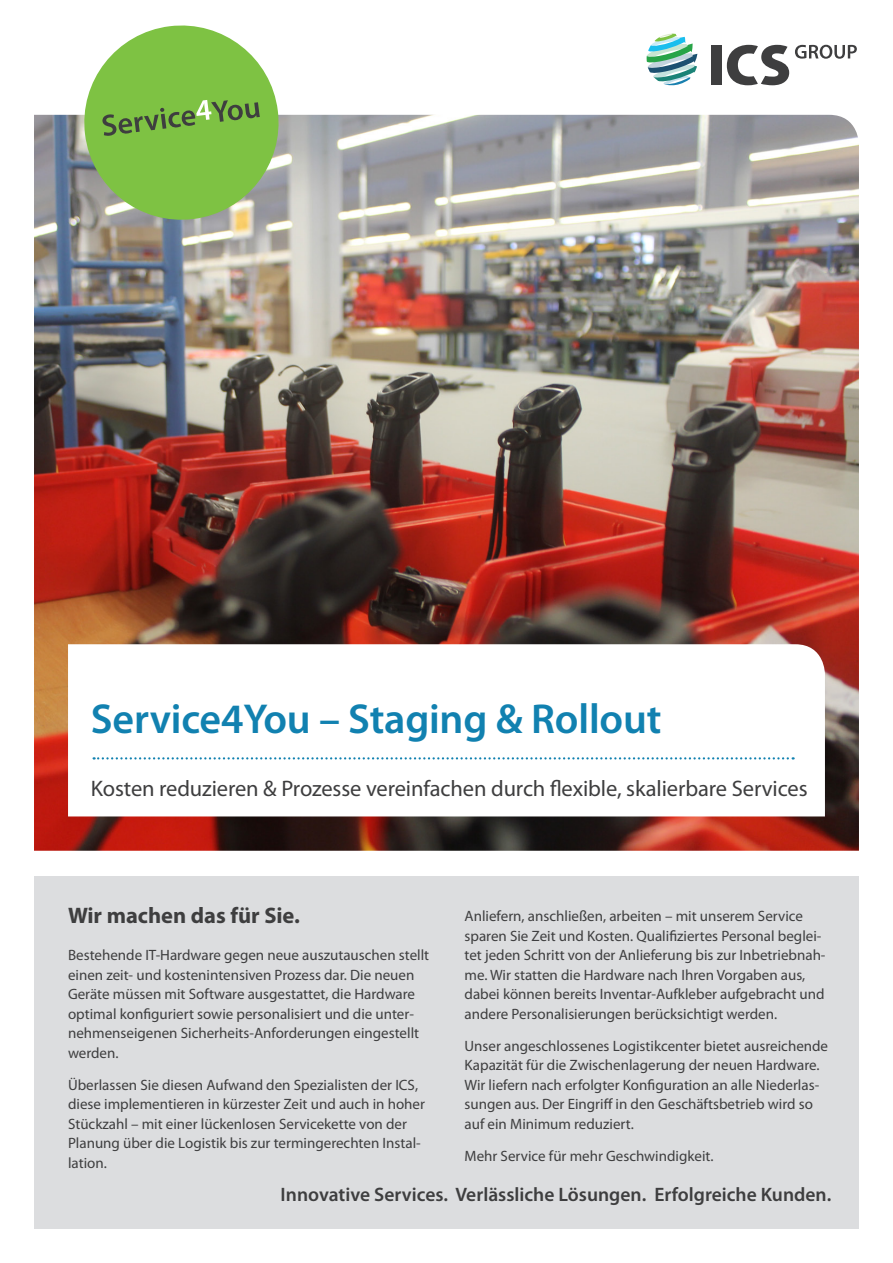
<style>
.page{position:relative;width:893px;height:1263px;background:#fff}
.page>*{position:absolute;margin:0;border:0;box-sizing:border-box;transform-origin:0 0}
.t1{font:600 42px "Myriad Pro";letter-spacing:-.005em;color:#1181b0}
.t2{font:22.5px "Myriad Pro";letter-spacing:-.005em;color:#3e3e3f}
.t3{font:700 22.5px "Myriad Pro";color:#3e3e3f}
.t4{font:600 19.5px "Myriad Pro";color:#3e3e3f}
.t5{font:15px/19.5px "Myriad Pro";color:#3e3e3f}
</style>
<div class="page">
<img style="left:34px;top:115px;width:825px;height:736px">
<svg style="left:68px;top:644px;width:757px;height:172px"></svg>
<svg style="left:647px;top:34px;width:50px;height:52px"></svg>
<div style="left:711px;top:45px;width:10px;height:40px;background:#3e3e3f"></div>
<svg style="left:727px;top:45px;width:62px;height:40px"></svg>
<svg style="left:795px;top:45px;width:62px;height:14px"></svg>
<svg style="left:94px;top:757px;width:700px;height:2px"></svg>
<div style="left:34px;top:877px;width:825px;height:352px;background:#dcdddf"></div>
<svg style="left:79px;top:25px;width:205px;height:201px;background:#93c26a"></svg>
<h1 class="t1" style="left:91px;top:692px;width:572px">Service4You – Staging &amp; Rollout</h1>
<h2 class="t2" style="left:91px;top:776px;width:718px">Kosten reduzieren &amp; Prozesse vereinfachen durch flexible, skalierbare Services</h2>
<h2 class="t3" style="left:68px;top:902px;width:233px">Wir machen das für Sie.</h2>
<p class="t5" style="left:68px;top:946px;width:363px">Bestehende IT-Hardware gegen neue auszutauschen stellt einen zeit- und kostenintensiven Prozess dar. Die neuen Geräte müssen mit Software ausgestattet, die Hardware optimal konfiguriert sowie personalisiert und die unter&shy;nehmenseigenen Sicherheits-Anforderungen eingestellt werden.</p>
<p class="t5" style="left:68px;top:1075px;width:358px">Überlassen Sie diesen Aufwand den Spezialisten der ICS, diese implementieren in kürzester Zeit und auch in hoher Stückzahl – mit einer lückenlosen Servicekette von der Planung über die Logistik bis zur termingerechten Instal&shy;lation.</p>
<p class="t5" style="left:465px;top:906px;width:362px">Anliefern, anschließen, arbeiten – mit unserem Service sparen Sie Zeit und Kosten. Qualifiziertes Personal beglei&shy;tet jeden Schritt von der Anlieferung bis zur Inbetriebnah&shy;me. Wir statten die Hardware nach Ihren Vorgaben aus, dabei können bereits Inventar-Aufkleber aufgebracht und andere Personalisierungen berücksichtigt werden.</p>
<p class="t5" style="left:465px;top:1036px;width:365px">Unser angeschlossenes Logistikcenter bietet ausreichende Kapazität für die Zwischenlagerung der neuen Hardware.<br>Wir liefern nach erfolgter Konfiguration an alle Niederlas&shy;sungen aus. Der Eingriff in den Geschäftsbetrieb wird so auf ein Minimum reduziert.</p>
<p class="t5" style="left:465px;top:1146px;width:250px">Mehr Service für mehr Geschwindigkeit.</p>
<h3 class="t4" style="left:281px;top:1182px;width:552px">Innovative Services. Verlässliche Lösungen. Erfolgreiche Kunden.</h3>
</div>
